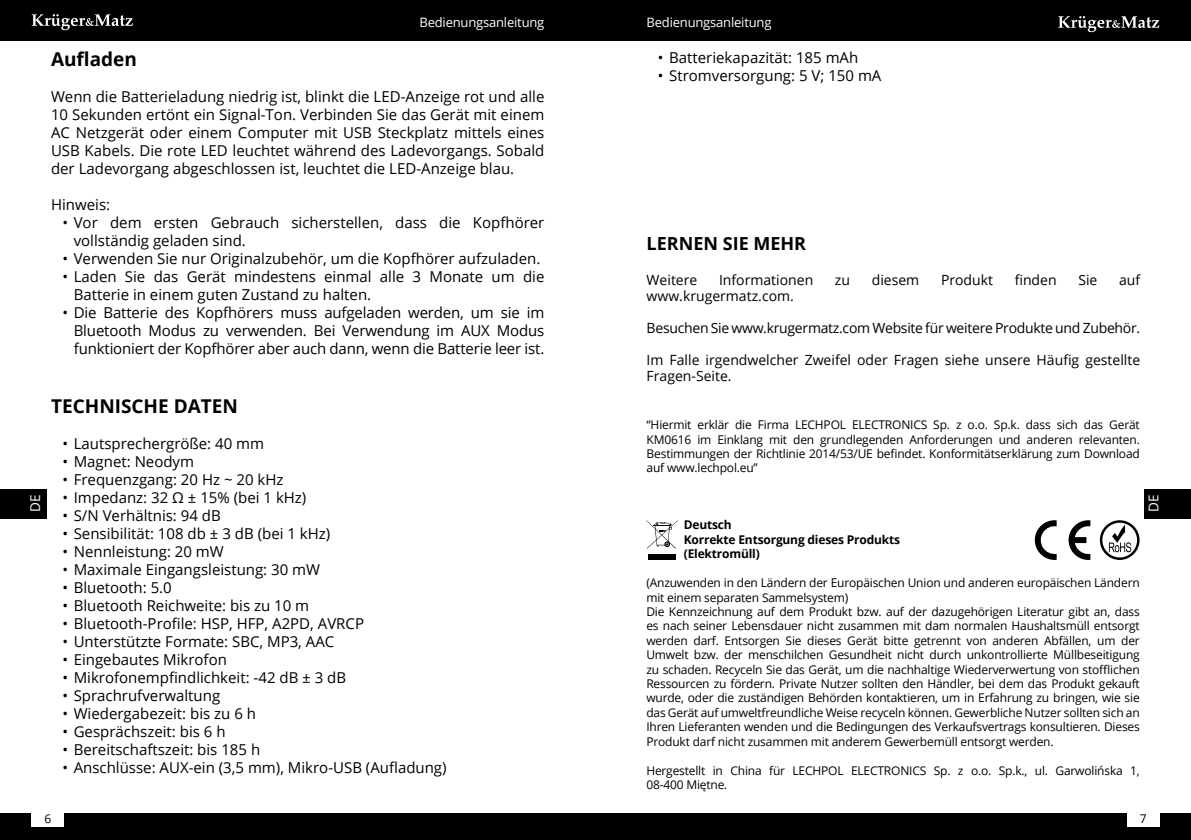
<style>
.page{position:relative;width:1191px;height:840px;background:#fff}
.page>*{position:absolute;margin:0;border:0;box-sizing:border-box;transform-origin:0 0}
.t1{font:700 19px "Open Sans";color:#000}
.t2{font:700 18px "Open Sans";color:#000}
.t3{font:15px/18px "Open Sans";color:#000;text-align:justify}
.t4{font:14px/16px "Open Sans";color:#000}
.t5{font:14px "Open Sans";letter-spacing:-.02em;color:#000}
.t6{font:13.6px "Open Sans";color:#fff}
.t7{font:13px "Open Sans";letter-spacing:-.015em;color:#fff}
.t8{font:12px/14.4px "Open Sans";letter-spacing:-.015em;color:#000}
.t9{font:700 12px/14.4px "Open Sans";letter-spacing:-.015em;color:#000}
</style>
<div class="page">
<div style="left:595px;top:813px;width:596px;height:26px;background:#000"></div>
<div style="left:0;top:813px;width:595px;height:26px;background:#000"></div>
<div style="left:595px;top:0;width:596px;height:40px;background:#000"></div>
<div style="left:0;top:0;width:595px;height:40px;background:#000"></div>
<svg style="left:32px;top:14px;width:101px;height:16px"></svg>
<div style="left:32px;top:809px;width:32px;height:17px;background:#fff"></div>
<div style="left:1127px;top:809px;width:32px;height:17px;background:#fff"></div>
<svg style="left:1058px;top:16px;width:101px;height:16px"></svg>
<div style="left:0;top:488px;width:47px;height:30px;background:#000"></div>
<div style="left:1144px;top:488px;width:47px;height:30px;background:#000"></div>
<div style="left:648px;top:554px;width:27px;height:5px;background:#000"></div>
<svg style="left:646px;top:520px;width:32px;height:28px"></svg>
<svg style="left:1099px;top:520px;width:40px;height:39px"></svg>
<svg style="left:1034px;top:520px;width:56px;height:40px"></svg>
<p class="t7" style="left:419px;top:13px;width:126px">Bedienungsanleitung</p>
<p class="t7" style="left:646px;top:13px;width:126px">Bedienungsanleitung</p>
<p class="t1" style="left:51px;top:45px;width:87px">Aufladen</p>
<p class="t3" style="left:51px;top:87px;width:495px">Wenn die Batterieladung niedrig ist, blinkt die LED-Anzeige rot und alle 10 Sekunden ertönt ein Signal-Ton. Verbinden Sie das Gerät mit einem AC Netzgerät oder einem Computer mit USB Steckplatz mittels eines USB Kabels. Die rote LED leuchtet während des Ladevorgangs. Sobald der Ladevorgang abgeschlossen ist, leuchtet die LED-Anzeige blau.</p>
<p class="t3" style="left:51px;top:195px;width:61px">Hinweis:</p>
<p class="t3" style="left:74px;top:213px;width:472px;text-indent:-11px">• Vor dem ersten Gebrauch sicherstellen, dass die Kopfhörer vollständig geladen sind.</p>
<p class="t3" style="left:62px;top:249px;width:479px">• Verwenden Sie nur Originalzubehör, um die Kopfhörer aufzuladen.</p>
<p class="t3" style="left:74px;top:267px;width:472px;text-indent:-11px">• Laden Sie das Gerät mindestens einmal alle 3 Monate um die<br>Batterie in einem guten Zustand zu halten.</p>
<p class="t3" style="left:74px;top:303px;width:472px;text-indent:-11px">• Die Batterie des Kopfhörers muss aufgeladen werden, um sie im Bluetooth Modus zu verwenden. Bei Verwendung im AUX Modus funktioniert der Kopfhörer aber auch dann, wenn die Batterie leer ist.</p>
<p class="t3" style="left:658px;top:48px;width:202px">• Batteriekapazität: 185 mAh</p>
<p class="t3" style="left:658px;top:66px;width:225px">• Stromversorgung: 5 V; 150 mA</p>
<p class="t2" style="left:646px;top:231px;width:23px">LERNEN</p>
<p class="t2" style="left:723px;top:231px;width:60px">SIE MEHR</p>
<p class="t4" style="left:646px;top:271px;width:52px">Weitere</p>
<p class="t4" style="left:719px;top:271px;width:96px">Informationen</p>
<p class="t4" style="left:835px;top:271px;width:17px">zu</p>
<p class="t4" style="left:871px;top:271px;width:49px">diesem</p>
<p class="t4" style="left:941px;top:271px;width:54px">Produkt</p>
<p class="t4" style="left:1014px;top:271px;width:43px">finden</p>
<p class="t4" style="left:1078px;top:271px;width:21px">Sie</p>
<p class="t4" style="left:1119px;top:271px;width:23px">auf</p>
<p class="t4" style="left:646px;top:287px;width:149px">www.krugermatz.com.</p>
<p class="t5" style="left:646px;top:318px;width:495px">Besuchen Sie www.krugermatz.com Website für weitere Produkte und Zubehör.</p>
<p class="t4" style="left:646px;top:351px;width:495px">Im Falle irgendwelcher Zweifel oder Fragen siehe unsere Häufig gestellte<br>Fragen-Seite.</p>
<p class="t1" style="left:51px;top:392px;width:188px">Technische Daten</p>
<p class="t3" style="left:62px;top:434px;width:203px">• Lautsprechergröße: 40 mm</p>
<p class="t3" style="left:62px;top:452px;width:133px">• Magnet: Neodym</p>
<p class="t3" style="left:62px;top:470px;width:223px">• Frequenzgang: 20 Hz ~ 20 kHz</p>
<p class="t3" style="left:62px;top:488px;width:245px">• Impedanz: 32 Ω ± 15% (bei 1 kHz)</p>
<p class="t3" style="left:62px;top:506px;width:160px">• S/N Verhältnis: 94 dB</p>
<p class="t3" style="left:62px;top:524px;width:269px">• Sensibilität: 108 db ± 3 dB (bei 1 kHz)</p>
<p class="t3" style="left:62px;top:542px;width:163px">• Nennleistung: 20 mW</p>
<p class="t3" style="left:62px;top:560px;width:259px">• Maximale Eingangsleistung: 30 mW</p>
<p class="t3" style="left:62px;top:578px;width:111px">• Bluetooth: 5.0</p>
<p class="t3" style="left:62px;top:596px;width:248px">• Bluetooth Reichweite: bis zu 10 m</p>
<p class="t3" style="left:62px;top:614px;width:303px">• Bluetooth-Profile: HSP, HFP, A2PD, AVRCP</p>
<p class="t3" style="left:62px;top:632px;width:273px">• Unterstützte Formate: SBC, MP3, AAC</p>
<p class="t3" style="left:62px;top:650px;width:166px">• Eingebautes Mikrofon</p>
<p class="t3" style="left:62px;top:668px;width:285px">• Mikrofonempfindlichkeit: -42 dB ± 3 dB</p>
<p class="t3" style="left:62px;top:686px;width:159px">• Sprachrufverwaltung</p>
<p class="t3" style="left:62px;top:704px;width:195px">• Wiedergabezeit: bis zu 6 h</p>
<p class="t3" style="left:62px;top:722px;width:165px">• Gesprächszeit: bis 6 h</p>
<p class="t3" style="left:62px;top:740px;width:199px">• Bereitschaftszeit: bis 185 h</p>
<p class="t3" style="left:62px;top:758px;width:386px">• Anschlüsse: AUX-ein (3,5 mm), Mikro-USB (Aufladung)</p>
<p class="t8" style="left:646px;top:417px;width:495px;text-align:justify">“Hiermit erklär die Firma LECHPOL ELECTRONICS Sp. z o.o. Sp.k. dass sich das Gerät KM0616 im Einklang mit den grundlegenden Anforderungen und anderen relevanten.<br>Bestimmungen der Richtlinie 2014/53/UE befindet. Konformitätserklärung zum Download auf www.lechpol.eu”</p>
<p class="t6" style="left:26px;top:512px;width:19px;rotate:-90deg">DE</p>
<p class="t6" style="left:1144px;top:511px;width:19px;rotate:-90deg">DE</p>
<p class="t9" style="left:684px;top:517px;width:218px">Deutsch<br>Korrekte Entsorgung dieses Produkts (Elektromüll)</p>
<p class="t8" style="left:646px;top:575px;width:495px">(Anzuwenden in den Ländern der Europäischen Union und anderen europäischen Ländern mit einem separaten Sammelsystem)<br>Die Kennzeichnung auf dem Produkt bzw. auf der dazugehörigen Literatur gibt an, dass es nach seiner Lebensdauer nicht zusammen mit dam normalen Haushaltsmüll entsorgt werden darf. Entsorgen Sie dieses Gerät bitte getrennt von anderen Abfällen, um der Umwelt bzw. der menschilchen Gesundheit nicht durch unkontrollierte Müllbeseitigung zu schaden. Recyceln Sie das Gerät, um die nachhaltige Wiederverwertung von stofflichen Ressourcen zu fördern. Private Nutzer sollten den Händler, bei dem das Produkt gekauft wurde, oder die zuständigen Behörden kontaktieren, um in Erfahrung zu bringen, wie sie das Gerät auf umweltfreundliche Weise recyceln können. Gewerbliche Nutzer sollten sich an Ihren Lieferanten wenden und die Bedingungen des Verkaufsvertrags konsultieren. Dieses Produkt darf nicht zusammen mit anderem Gewerbemüll entsorgt werden.</p>
<p class="t8" style="left:646px;top:762px;width:495px">Hergestellt in China für LECHPOL ELECTRONICS Sp. z o.o. Sp.k., ul. Garwolińska 1,<br>08-400 Miętne.</p>
<p class="t8" style="left:44px;top:810px;width:8px">6</p>
<p class="t8" style="left:1139px;top:810px;width:8px">7</p>
</div>
